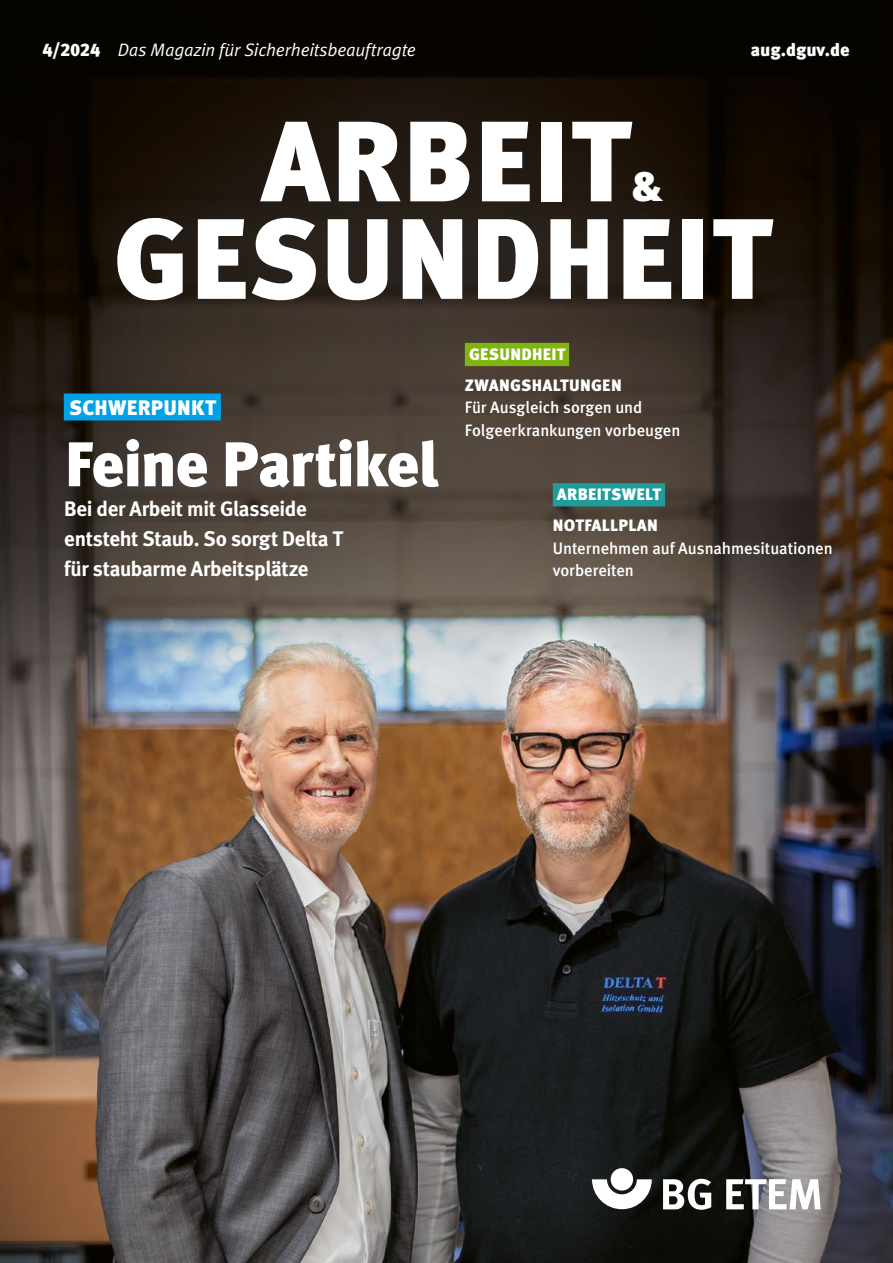
<style>
.page{position:relative;width:893px;height:1263px;background:#fff}
.page>*{position:absolute;margin:0;border:0;box-sizing:border-box;transform-origin:0 0}
.t1{font:900 114.3px "Meta Pro";letter-spacing:.01em;color:#fff}
.t2{font:900 63px "Meta Pro";letter-spacing:-.025em;color:#fff}
.t3{font:900 43.5px "Meta Pro";color:#fff}
.t4{font:700 21px/30px "DGUV Meta";letter-spacing:-.015em;color:#fff}
.t5{font:900 21px "Meta Pro";letter-spacing:.01em;color:#fff}
.t6{font:italic 18px "DGUV Meta";letter-spacing:-.01em;color:#fff}
.Titel_Webadresse{font:900 18px "Meta Pro";color:#fff}
.t7{font:500 16.5px/22.5px "DGUV Meta";letter-spacing:-.005em;color:#fff}
.t8{font:900 16.5px "Meta Pro";letter-spacing:.015em;color:#fff}
.s1{font-family:"Meta Pro";font-weight:900}
</style>
<div class="page">
<img style="left:0;top:0;width:893px;height:1263px">
<div style="left:465px;top:343px;width:104px;height:23px;background:#80b510"></div>
<div style="left:553px;top:483px;width:112px;height:23px;background:#209d9b"></div>
<div style="left:64px;top:393px;width:157px;height:27px;background:#00a1e5"></div>
<svg style="left:592px;top:1179px;width:60px;height:30px"></svg>
<div style="left:611px;top:1168px;width:22px;height:22px;background:#fff;border-radius:50%"></div>
<svg style="left:663px;top:1179px;width:48px;height:31px"></svg>
<svg style="left:726px;top:1179px;width:95px;height:30px"></svg>
<p class="Titel_Webadresse" style="left:43px;top:39px;width:60px">4/2024</p>
<p class="Titel_Webadresse" style="left:751px;top:39px;width:101px">aug.dguv.de</p>
<p class="t6" style="left:118px;top:39px;width:299px">Das Magazin für Sicherheitsbeauftragte</p>
<p class="t1" style="left:261px;top:91px;width:371px">ARBEIT</p>
<p class="t3" style="left:631px;top:159px;width:33px">&amp;</p>
<p class="t1" style="left:113px;top:188px;width:660px">GESUNDHEIT</p>
<p class="t5" style="left:69px;top:394px;width:149px">SCHWERPUNKT</p>
<p class="t2" style="left:65px;top:425px;width:375px">Feine Partikel</p>
<p class="t4" style="left:64px;top:495px;width:280px">Bei der Arbeit mit Glasseide entsteht Staub. So sorgt Delta T für staubarme Arbeitsplätze</p>
<p class="t8" style="left:469px;top:344px;width:98px">GESUNDHEIT</p>
<p class="t8" style="left:465px;top:375px;width:158px">ZWANGSHALTUNGEN</p>
<p class="t7" style="left:465px;top:397px;width:217px">Für Ausgleich sorgen und<br>Folgeerkrankungen vorbeugen</p>
<p class="t8" style="left:557px;top:484px;width:106px">ARBEITSWELT</p>
<p class="t7" style="left:553px;top:515px;width:281px"><span class="s1">NOTFALLPLAN<br></span>Unternehmen auf Ausnahmesituationen vorbereiten</p>
</div>
